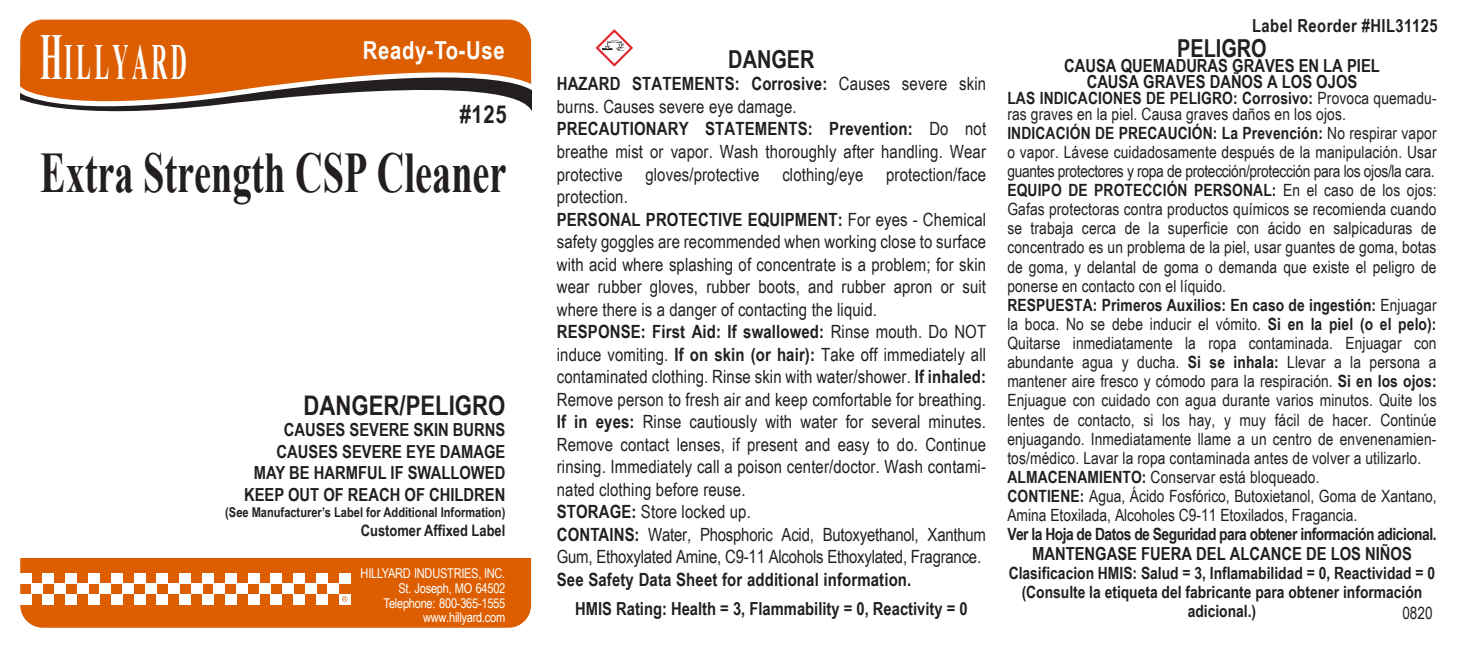
<style>
.page{position:relative;width:1458px;height:648px;background:#fff}
.page>*{position:absolute;margin:0;border:0;box-sizing:border-box;transform-origin:0 0}
.t1{font:700 57.38px "Times New Roman";color:#231f20;scale:.67 1}
.t2{font:700 50.62px "Times New Roman";letter-spacing:.15em;color:#fff;scale:.44 1}
.t3{font:700 27px "Arial Narrow";color:#231f20}
.t4{font:700 24.75px "Arial Narrow";color:#231f20}
.t5{font:700 24.75px "Arial Narrow";letter-spacing:.025em;color:#fff}
.t6{font:18.22px/22.5px "Arial Narrow";letter-spacing:.005em;color:#231f20}
.t7{font:700 18.22px "Arial Narrow";letter-spacing:.005em;color:#231f20}
.t8{font:700 18px/21.6px "Arial Narrow";color:#231f20;text-align:center}
.t9{font:700 18px "Arial Narrow";letter-spacing:.025em;color:#231f20}
.t10{font:16.88px/19.1px "Arial Narrow";letter-spacing:.005em;color:#231f20}
.t11{font:700 16.88px/19.1px "Arial Narrow";color:#231f20;text-align:center}
.t12{font:700 16.88px "Arial Narrow";letter-spacing:-.03em;color:#231f20}
.t13{font:700 15.75px "Arial Narrow";color:#231f20}
.t14{font:13.5px/14.6px "Arial Narrow";letter-spacing:-.02em;color:#fff;text-align:right}
.t15{font:700 13.5px "Arial Narrow";color:#231f20}
.s1{font-size:65.25px}
.s2{font-weight:700}
</style>
<div class="page">
<div style="left:20px;top:20px;width:511px;height:68px;background:#dc5e00"></div>
<div style="left:20px;top:558px;width:511px;height:70px;background:#dc5e00"></div>
<div style="left:20px;top:573px;width:11px;height:10px;background:#fff"></div>
<div style="left:43px;top:573px;width:11px;height:10px;background:#fff"></div>
<div style="left:66px;top:573px;width:11px;height:10px;background:#fff"></div>
<div style="left:88px;top:573px;width:12px;height:10px;background:#fff"></div>
<div style="left:111px;top:573px;width:12px;height:10px;background:#fff"></div>
<div style="left:134px;top:573px;width:11px;height:10px;background:#fff"></div>
<div style="left:157px;top:573px;width:11px;height:10px;background:#fff"></div>
<div style="left:180px;top:573px;width:11px;height:10px;background:#fff"></div>
<div style="left:202px;top:573px;width:12px;height:10px;background:#fff"></div>
<div style="left:225px;top:573px;width:12px;height:10px;background:#fff"></div>
<div style="left:248px;top:573px;width:11px;height:10px;background:#fff"></div>
<div style="left:271px;top:573px;width:11px;height:10px;background:#fff"></div>
<div style="left:293px;top:573px;width:12px;height:10px;background:#fff"></div>
<div style="left:316px;top:573px;width:12px;height:10px;background:#fff"></div>
<div style="left:339px;top:573px;width:11px;height:10px;background:#fff"></div>
<div style="left:31px;top:583px;width:12px;height:11px;background:#fff"></div>
<div style="left:54px;top:583px;width:12px;height:11px;background:#fff"></div>
<div style="left:77px;top:583px;width:11px;height:11px;background:#fff"></div>
<div style="left:100px;top:583px;width:11px;height:11px;background:#fff"></div>
<div style="left:123px;top:583px;width:11px;height:11px;background:#fff"></div>
<div style="left:145px;top:583px;width:12px;height:11px;background:#fff"></div>
<div style="left:168px;top:583px;width:12px;height:11px;background:#fff"></div>
<div style="left:191px;top:583px;width:11px;height:11px;background:#fff"></div>
<div style="left:214px;top:583px;width:11px;height:11px;background:#fff"></div>
<div style="left:237px;top:583px;width:11px;height:11px;background:#fff"></div>
<div style="left:259px;top:583px;width:12px;height:11px;background:#fff"></div>
<div style="left:282px;top:583px;width:11px;height:11px;background:#fff"></div>
<div style="left:305px;top:583px;width:11px;height:11px;background:#fff"></div>
<div style="left:328px;top:583px;width:11px;height:11px;background:#fff"></div>
<div style="left:20px;top:594px;width:11px;height:10px;background:#fff"></div>
<div style="left:43px;top:594px;width:11px;height:10px;background:#fff"></div>
<div style="left:66px;top:594px;width:11px;height:10px;background:#fff"></div>
<div style="left:88px;top:594px;width:12px;height:10px;background:#fff"></div>
<div style="left:111px;top:594px;width:12px;height:10px;background:#fff"></div>
<div style="left:134px;top:594px;width:11px;height:10px;background:#fff"></div>
<div style="left:157px;top:594px;width:11px;height:10px;background:#fff"></div>
<div style="left:180px;top:594px;width:11px;height:10px;background:#fff"></div>
<div style="left:202px;top:594px;width:12px;height:10px;background:#fff"></div>
<div style="left:225px;top:594px;width:12px;height:10px;background:#fff"></div>
<div style="left:248px;top:594px;width:11px;height:10px;background:#fff"></div>
<div style="left:271px;top:594px;width:11px;height:10px;background:#fff"></div>
<div style="left:293px;top:594px;width:12px;height:10px;background:#fff"></div>
<div style="left:316px;top:594px;width:12px;height:10px;background:#fff"></div>
<div style="left:339px;top:594px;width:11px;height:10px;background:#fff"></div>
<svg style="left:342px;top:596px;width:6px;height:6px"></svg>
<svg style="left:20px;top:57px;width:511px;height:55px"></svg>
<svg style="left:596px;top:29px;width:37px;height:38px"></svg>
<h2 class="t2" style="left:40px;top:25px;width:335px"><span class="s1">H</span>ILLYARD</h2>
<h3 class="t5" style="left:363px;top:31px;width:143px">Ready-To-Use</h3>
<h3 class="t4" style="left:460px;top:96px;width:49px">#125</h3>
<h1 class="t1" style="left:40px;top:132px;width:698px">Extra Strength CSP Cleaner</h1>
<h3 class="t3" style="left:304px;top:385px;width:203px">DANGER/PELIGRO</h3>
<p class="t8" style="left:244px;top:418px;width:263px;text-align:right">CAUSES SEVERE SKIN BURNS<br>CAUSES SEVERE EYE DAMAGE<br>MAY BE HARMFUL IF SWALLOWED<br>KEEP OUT OF REACH OF CHILDREN</p>
<p class="t15" style="left:225px;top:502px;width:282px">(See Manufacturer’s Label for Additional Information)</p>
<p class="t13" style="left:361px;top:519px;width:146px">Customer Affixed Label</p>
<p class="t14" style="left:361px;top:566px;width:146px">HILLYARD INDUSTRIES, INC.<br>St. Joseph, MO 64502<br>Telephone: 800-365-1555 www.hillyard.com</p>
<h3 class="t4" style="left:728px;top:41px;width:88px">DANGER</h3>
<p class="t6" style="left:557px;top:72px;width:431px"><span class="s2">HAZARD STATEMENTS: Corrosive:</span> Causes severe skin burns. Causes severe eye damage.<br><span class="s2">PRECAUTIONARY STATEMENTS: Prevention:</span> Do not breathe mist or vapor. Wash thoroughly after handling. Wear protective gloves/protective clothing/eye protection/face protection.<br><span class="s2">PERSONAL PROTECTIVE EQUIPMENT:</span> For eyes - Chemical safety goggles are recommended when working close to surface with acid where splashing of concentrate is a problem; for skin wear rubber gloves, rubber boots, and rubber apron or suit where there is a danger of contacting the liquid.<br><span class="s2">RESPONSE: First Aid: If swallowed:</span> Rinse mouth. Do NOT induce vomiting. <span class="s2">If on skin (or hair):</span> Take off immediately all contaminated clothing. Rinse skin with water/shower. <span class="s2">If inhaled:<br></span>Remove person to fresh air and keep comfortable for breathing.<br><span class="s2">If in eyes:</span> Rinse cautiously with water for several minutes.<br>Remove contact lenses, if present and easy to do. Continue rinsing. Immediately call a poison center/doctor. Wash contami&shy;nated clothing before reuse.<br><span class="s2">STORAGE:</span> Store locked up.<br><span class="s2">CONTAINS:</span> Water, Phosphoric Acid, Butoxyethanol, Xanthum Gum, Ethoxylated Amine, C9-11 Alcohols Ethoxylated, Fragrance.</p>
<p class="t7" style="left:557px;top:565px;width:356px">See Safety Data Sheet for additional information.</p>
<p class="t8" style="left:575px;top:597px;width:394px">HMIS Rating: Health = 3, Flammability = 0, Reactivity = 0</p>
<p class="t9" style="left:1252px;top:12px;width:187px">Label Reorder #HIL31125</p>
<h3 class="t4" style="left:1177px;top:29px;width:91px">PELIGRO</h3>
<p class="t8" style="left:1064px;top:57px;width:317px;line-height:15.8px">CAUSA QUEMADURAS GRAVES EN LA PIEL<br>CAUSA GRAVES DAÑOS A LOS OJOS</p>
<p class="t10" style="left:1007px;top:89px;width:431px;line-height:15.8px"><span class="s2">LAS INDICACIONES DE PELIGRO: Corrosivo:</span> Provoca quemadu&shy;ras graves en la piel. Causa graves daños en los ojos.</p>
<p class="t10" style="left:1007px;top:123px;width:431px"><span class="s2">INDICACIÓN DE PRECAUCIÓN: La Prevención:</span> No respirar vapor o vapor. Lávese cuidadosamente después de la manipulación. Usar guantes protectores y ropa de protección/protección para los ojos/la cara.<br><span class="s2">EQUIPO DE PROTECCIÓN PERSONAL:</span> En el caso de los ojos:<br>Gafas protectoras contra productos químicos se recomienda cuando se trabaja cerca de la superficie con ácido en salpicaduras de concentrado es un problema de la piel, usar guantes de goma, botas de goma, y delantal de goma o demanda que existe el peligro de ponerse en contacto con el líquido.<br><span class="s2">RESPUESTA: Primeros Auxilios: En caso de ingestión:</span> Enjuagar la boca. No se debe inducir el vómito. <span class="s2">Si en la piel (o el pelo):<br></span>Quitarse inmediatamente la ropa contaminada. Enjuagar con abundante agua y ducha. <span class="s2">Si se inhala:</span> Llevar a la persona a mantener aire fresco y cómodo para la respiración. <span class="s2">Si en los ojos:<br></span>Enjuague con cuidado con agua durante varios minutos. Quite los lentes de contacto, si los hay, y muy fácil de hacer. Continúe enjuagando. Inmediatamente llame a un centro de envenenamien&shy;tos/médico. Lavar la ropa contaminada antes de volver a utilizarlo.<br><span class="s2">ALMACENAMIENTO:</span> Conservar está bloqueado.<br><span class="s2">CONTIENE:</span> Agua, Ácido Fosfórico, Butoxietanol, Goma de Xantano, Amina Etoxilada, Alcoholes C9-11 Etoxilados, Fragancia.</p>
<p class="t12" style="left:1007px;top:522px;width:431px">Ver la Hoja de Datos de Seguridad para obtener información adicional.</p>
<p class="t8" style="left:1032px;top:541px;width:381px">MANTENGASE FUERA DEL ALCANCE DE LOS NIÑOS</p>
<p class="t11" style="left:1009px;top:562px;width:428px">Clasificacion HMIS: Salud = 3, Inflamabilidad = 0, Reactividad = 0 (Consulte la etiqueta del fabricante para obtener información adicional.)</p>
<p class="t10" style="left:1402px;top:603px;width:32px">0820</p>
</div>
